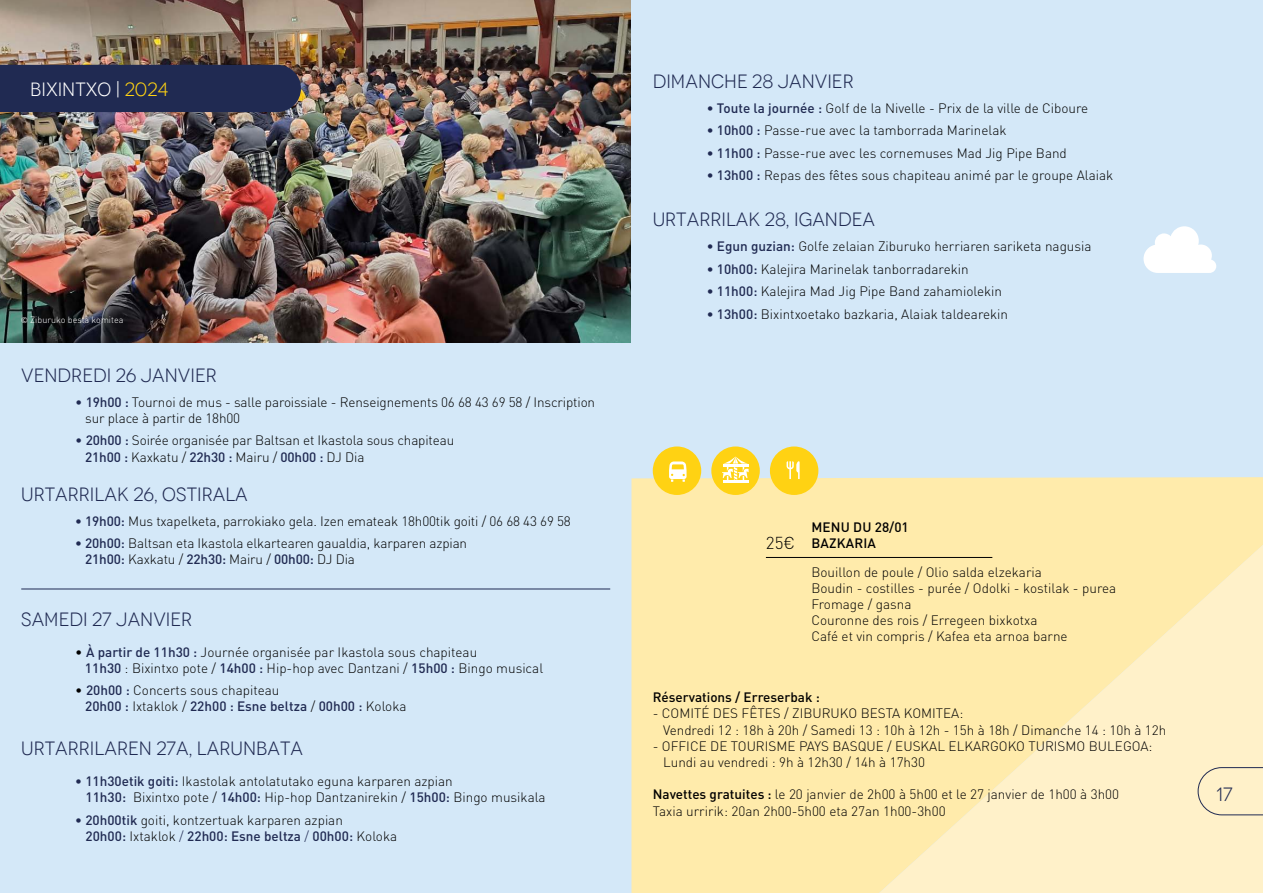
<style>
.page{position:relative;width:1263px;height:893px;background:#fff}
.page>*{position:absolute;margin:0;border:0;box-sizing:border-box;transform-origin:0 0}
.t1{font:19.2px "Novecento";color:#202a52}
.t2{font:19.2px "Novecento";color:#fff}
.t3{font:300 17.1px "DINOT";color:#000}
.t4{font:300 13.5px/16.2px "DINOT";color:#000}
.t5{font:500 13.5px/16.2px "DINOT";color:#000}
.t6{font:300 9px "DINOT";color:#fff}
.s1{color:#ffd213}
.s2{font-family:"Source Sans Pro";font-weight:400}
.s3{color:#202a52}
.s4{font-weight:500;color:#202a52}
.s5{font-weight:500}
</style>
<div class="page">
<div style="left:0;top:0;width:631px;height:893px;background:#d4e8f8"></div>
<img style="left:0;top:0;width:631px;height:342px">
<div style="left:0;top:65px;width:301px;height:47px;background:#202a52"></div>
<hr style="left:21px;top:589px;width:589px;height:1px;background:#202a52">
<div style="left:631px;top:0;width:632px;height:893px;background:#d4e8f8"></div>
<svg style="left:1143px;top:226px;width:73px;height:47px"></svg>
<div style="left:631px;top:477px;width:632px;height:416px;background:#ffebab"></div>
<svg style="left:879px;top:545px;width:384px;height:348px;fill:#ffebab"></svg>
<svg style="left:1198px;top:767px;width:65px;height:48px"></svg>
<hr style="left:766px;top:557px;width:226px;height:1px;background:#000">
<div style="left:653px;top:446px;width:48px;height:49px;background:#ffd213;border-radius:50%"></div>
<div style="left:770px;top:446px;width:48px;height:49px;background:#ffd213;border-radius:50%"></div>
<div style="left:711px;top:446px;width:49px;height:49px;background:#ffd213;border-radius:50%"></div>
<svg style="left:669px;top:461px;width:17px;height:21px"></svg>
<svg style="left:722px;top:456px;width:27px;height:27px"></svg>
<svg style="left:786px;top:461px;width:14px;height:18px"></svg>
<h1 class="t2" style="left:30px;top:78px;width:140px">BIXINTXO | <span class="s1">2024</span></h1>
<p class="t6" style="left:21px;top:313px;width:104px"><span class="s2">©</span> Ziburuko besta komitea</p>
<h1 class="t1" style="left:21px;top:364px;width:197px">VENDREDI 26 JANVIER</h1>
<p class="t4" style="left:85px;top:393px;width:511px;text-indent:-10px"><span class="s3">•</span> <span class="s4">19h00 :</span> Tournoi de mus - salle paroissiale - Renseignements 06 68 43 69 58 / Inscription sur place à partir de 18h00</p>
<p class="t4" style="left:85px;top:432px;width:371px;text-indent:-10px"><span class="s3">•</span> <span class="s4">20h00 :</span> Soirée organisée par Baltsan et Ikastola sous chapiteau<br><span class="s4">21h00 :</span> Kaxkatu / <span class="s4">22h30 :</span> Mairu / <span class="s4">00h00 :</span> DJ Dia</p>
<h1 class="t1" style="left:21px;top:483px;width:228px">URTARRILAK 26, OSTIRALA</h1>
<p class="t4" style="left:75px;top:512px;width:497px"><span class="s4">• 19h00:</span> Mus txapelketa, parrokiako gela. Izen emateak 18h00tik goiti / 06 68 43 69 58</p>
<p class="t4" style="left:85px;top:535px;width:383px;text-indent:-10px"><span class="s4">• 20h00:</span> Baltsan eta Ikastola elkartearen gaualdia, karparen azpian<br><span class="s4">21h00:</span> Kaxkatu / <span class="s4">22h30:</span> Mairu / <span class="s4">00h00:</span> DJ Dia</p>
<h1 class="t1" style="left:21px;top:608px;width:173px">SAMEDI 27 JANVIER</h1>
<p class="t4" style="left:85px;top:643px;width:460px;text-indent:-10px">• <span class="s4">À partir de 11h30 :</span> Journée organisée par Ikastola sous chapiteau<br><span class="s4">11h30</span> : Bixintxo pote / <span class="s4">14h00 :</span> Hip-hop avec Dantzani / <span class="s4">15h00 :</span> Bingo musical</p>
<p class="t4" style="left:85px;top:682px;width:323px;text-indent:-10px">• <span class="s4">20h00 :</span> Concerts sous chapiteau<br><span class="s4">20h00 :</span> Ixtaklok / <span class="s4">22h00 : Esne beltza</span> / <span class="s4">00h00 :</span> Koloka</p>
<h1 class="t1" style="left:21px;top:737px;width:283px">URTARRILAREN 27A, LARUNBATA</h1>
<p class="t4" style="left:86px;top:773px;width:462px;text-indent:-10px"><span class="s4">• 11h30etik goiti:</span> Ikastolak antolatutako eguna karparen azpian<br><span class="s4">11h30:</span> Bixintxo pote / <span class="s4">14h00:</span> Hip-hop Dantzanirekin / <span class="s4">15h00:</span> Bingo musikala</p>
<p class="t4" style="left:86px;top:811px;width:313px;text-indent:-10px"><span class="s4">• 20h00tik</span> goiti, kontzertuak karparen azpian<br><span class="s4">20h00:</span> Ixtaklok <span class="s3">/</span> <span class="s4">22h00: Esne beltza</span> <span class="s3">/</span> <span class="s4">00h00:</span> Koloka</p>
<h1 class="t1" style="left:653px;top:70px;width:202px">DIMANCHE 28 JANVIER</h1>
<p class="t4" style="left:707px;top:99px;width:383px"><span class="s4">• Toute la journée :</span> Golf de la Nivelle - Prix de la ville de Ciboure</p>
<p class="t4" style="left:707px;top:122px;width:301px"><span class="s4">• 10h00 :</span> Passe-rue avec la tamborrada Marinelak</p>
<p class="t4" style="left:707px;top:144px;width:362px"><span class="s4">• 11h00 :</span> Passe-rue avec les cornemuses Mad Jig Pipe Band</p>
<p class="t4" style="left:707px;top:167px;width:408px"><span class="s4">• 13h00 :</span> Repas des fêtes sous chapiteau animé par le groupe Alaiak</p>
<h1 class="t1" style="left:653px;top:208px;width:224px">URTARRILAK 28, IGANDEA</h1>
<p class="t4" style="left:707px;top:237px;width:386px"><span class="s4">• Egun guzian:</span> Golfe zelaian Ziburuko herriaren sariketa nagusia</p>
<p class="t4" style="left:707px;top:260px;width:263px"><span class="s4">• 10h00:</span> Kalejira Marinelak tanborradarekin</p>
<p class="t4" style="left:707px;top:282px;width:297px"><span class="s4">• 11h00:</span> Kalejira Mad Jig Pipe Band zahamiolekin</p>
<p class="t4" style="left:707px;top:305px;width:303px"><span class="s4">• 13h00:</span> Bixintxoetako bazkaria, Alaiak taldearekin</p>
<p class="t3" style="left:766px;top:531px;width:31px">25€</p>
<p class="t5" style="left:811px;top:519px;width:99px">MENU DU 28/01<br>BAZKARIA</p>
<p class="t4" style="left:811px;top:563px;width:306px">Bouillon de poule / Olio salda elzekaria<br>Boudin - costilles - purée / Odolki - kostilak - purea Fromage / gasna<br>Couronne des rois / Erregeen bixkotxa<br>Café et vin compris / Kafea eta arnoa barne</p>
<p class="t5" style="left:653px;top:689px;width:169px">Réservations / Erreserbak :</p>
<p class="t4" style="left:663px;top:705px;width:505px;text-indent:-10px">- COMITÉ DES FÊTES / ZIBURUKO BESTA KOMITEA:<br>Vendredi 12 : 18h à 20h / Samedi 13 : 10h à 12h - 15h à 18h / Dimanche 14 : 10h à 12h</p>
<p class="t4" style="left:663px;top:737px;width:491px;text-indent:-10px">- OFFICE DE TOURISME PAYS BASQUE / EUSKAL ELKARGOKO TURISMO BULEGOA:<br>Lundi au vendredi : 9h à 12h30 / 14h à 17h30</p>
<p class="t4" style="left:653px;top:786px;width:468px"><span class="s5">Navettes gratuites :</span> le 20 janvier de 2h00 à 5h00 et le 27 janvier de 1h00 à 3h00<br>Taxia urririk: 20an 2h00-5h00 eta 27an 1h00-3h00</p>
<h1 class="t1" style="left:1216px;top:783px;width:18px">17</h1>
</div>
